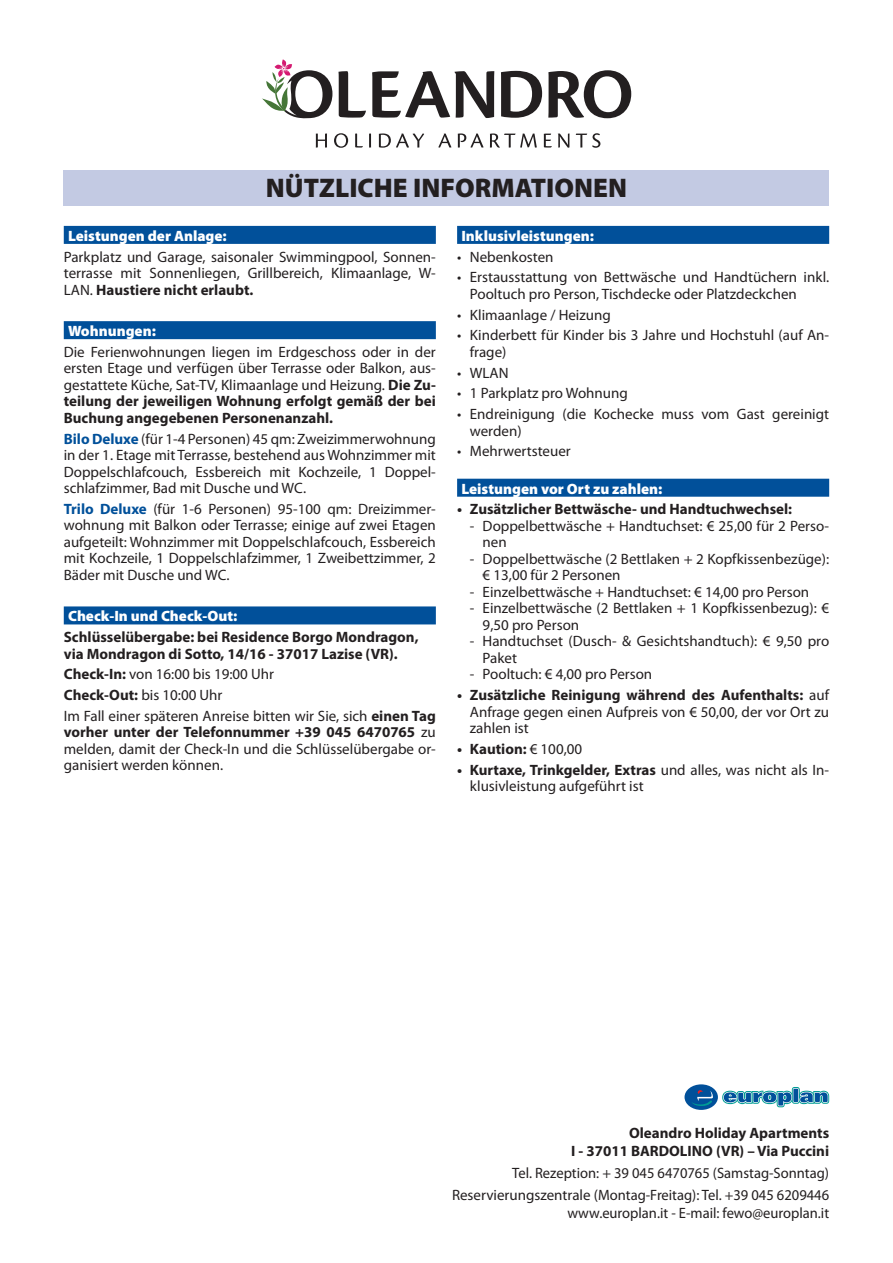
<style>
.page{position:relative;width:893px;height:1263px;background:#fff}
.page>*{position:absolute;margin:0;border:0;box-sizing:border-box;transform-origin:0 0}
.t1{font:900 27px "Myriad Pro";color:#231f20}
.t2{font:15px/16.5px "Myriad Pro";color:#231f20}
.t3{font:700 15px/16.5px "Myriad Pro";color:#231f20}
.t4{font:900 15px "Myriad Pro";color:#fff}
.s1{font-weight:700}
.s2{font-weight:700;color:#01509a}
.s3{font-weight:400}
</style>
<div class="page">
<div style="left:64px;top:226px;width:372px;height:18px;background:#01509a"></div>
<div style="left:64px;top:321px;width:372px;height:18px;background:#01509a"></div>
<div style="left:64px;top:606px;width:372px;height:18px;background:#01509a"></div>
<div style="left:457px;top:226px;width:372px;height:18px;background:#01509a"></div>
<div style="left:457px;top:479px;width:372px;height:18px;background:#01509a"></div>
<div style="left:64px;top:170px;width:765px;height:35px;background:#c3cae3"></div>
<div style="left:684px;top:1084px;width:34px;height:26px;background:#01509a;border-radius:50%"></div>
<svg style="left:692px;top:1090px;width:21px;height:16px"></svg>
<svg style="left:792px;top:1087px;width:8px;height:17px"></svg>
<svg style="left:793px;top:1088px;width:6px;height:15px"></svg>
<svg style="left:722px;top:1090px;width:71px;height:17px"></svg>
<div style="left:793px;top:1089px;width:5px;height:13px;background:#01509a"></div>
<svg style="left:799px;top:1091px;width:30px;height:13px"></svg>
<svg style="left:338px;top:71px;width:28px;height:47px"></svg>
<svg style="left:372px;top:71px;width:122px;height:47px"></svg>
<svg style="left:501px;top:71px;width:41px;height:47px"></svg>
<svg style="left:548px;top:70px;width:83px;height:48px"></svg>
<svg style="left:316px;top:134px;width:11px;height:14px"></svg>
<svg style="left:334px;top:133px;width:14px;height:15px"></svg>
<svg style="left:355px;top:134px;width:8px;height:14px"></svg>
<svg style="left:369px;top:134px;width:2px;height:14px"></svg>
<svg style="left:379px;top:133px;width:45px;height:15px"></svg>
<svg style="left:438px;top:134px;width:13px;height:14px"></svg>
<svg style="left:458px;top:133px;width:26px;height:15px"></svg>
<svg style="left:490px;top:133px;width:47px;height:15px"></svg>
<svg style="left:544px;top:134px;width:8px;height:14px"></svg>
<svg style="left:558px;top:134px;width:11px;height:14px"></svg>
<svg style="left:576px;top:133px;width:24px;height:15px"></svg>
<svg style="left:262px;top:59px;width:70px;height:60px"></svg>
<h1 class="t1" style="left:266px;top:172px;width:363px">NÜTZLICHE INFORMATIONEN</h1>
<p class="t4" style="left:68px;top:227px;width:160px">Leistungen der Anlage:</p>
<p class="t2" style="left:64px;top:248px;width:374px;text-align:justify">Parkplatz und Garage, saisonaler Swimmingpool, Sonnen&shy;terrasse mit Sonnenliegen, Grillbereich, Klimaanlage, W-LAN. <span class="s1">Haustiere nicht erlaubt.</span></p>
<p class="t4" style="left:68px;top:322px;width:89px">Wohnungen:</p>
<p class="t2" style="left:64px;top:343px;width:374px;text-align:justify">Die Ferienwohnungen liegen im Erdgeschoss oder in der ersten Etage und verfügen über Terrasse oder Balkon, aus&shy;gestattete Küche, Sat-TV, Klimaanlage und Heizung. <span class="s1">Die Zu&shy;teilung der jeweiligen Wohnung erfolgt gemäß der bei Buchung angegebenen Personenanzahl.</span></p>
<p class="t2" style="left:64px;top:430px;width:374px;text-align:justify"><span class="s2">Bilo Deluxe</span> (für 1-4 Personen) 45 qm: Zweizimmerwohnung in der 1. Etage mit Terrasse, bestehend aus Wohnzimmer mit Doppelschlafcouch, Essbereich mit Kochzeile, 1 Doppel&shy;schlafzimmer, Bad mit Dusche und WC.</p>
<p class="t2" style="left:64px;top:500px;width:374px;text-align:justify"><span class="s2">Trilo Deluxe</span> (für 1-6 Personen) 95-100 qm: Dreizimmer&shy;wohnung mit Balkon oder Terrasse; einige auf zwei Etagen aufgeteilt: Wohnzimmer mit Doppelschlafcouch, Essbereich mit Kochzeile, 1 Doppelschlafzimmer, 1 Zweibettzimmer, 2<br>Bäder mit Dusche und WC.</p>
<p class="t4" style="left:68px;top:608px;width:171px">Check-In und Check-Out:</p>
<p class="t3" style="left:64px;top:628px;width:356px">Schlüsselübergabe: bei Residence Borgo Mondragon, via Mondragon di Sotto, 14/16 - 37017 Lazise (VR).</p>
<p class="t2" style="left:64px;top:664px;width:374px;line-height:20.7px"><span class="s1">Check-In:</span> von 16:00 bis 19:00 Uhr<br><span class="s1">Check-Out:</span> bis 10:00 Uhr<br>Im Fall einer späteren Anreise bitten wir Sie, sich <span class="s1">einen Tag</span></p>
<p class="t2" style="left:64px;top:724px;width:374px;text-align:justify"><span class="s1">vorher unter der Telefonnummer +39 045 6470765</span> zu melden, damit der Check-In und die Schlüsselübergabe or&shy;ganisiert werden können.</p>
<p class="t4" style="left:461px;top:227px;width:134px">Inklusivleistungen:</p>
<p class="t2" style="left:457px;top:248px;width:98px">• Nebenkosten</p>
<p class="t2" style="left:470px;top:269px;width:361px;text-indent:-13px">• Erstausstattung von Bettwäsche und Handtüchern inkl.<br>Pooltuch pro Person, Tischdecke oder Platzdeckchen</p>
<p class="t2" style="left:457px;top:306px;width:155px">• Klimaanlage / Heizung</p>
<p class="t2" style="left:470px;top:327px;width:361px;text-indent:-13px">• Kinderbett für Kinder bis 3 Jahre und Hochstuhl (auf An&shy;frage)</p>
<p class="t2" style="left:457px;top:364px;width:53px">• WLAN</p>
<p class="t2" style="left:457px;top:385px;width:172px">• 1 Parkplatz pro Wohnung</p>
<p class="t2" style="left:470px;top:405px;width:361px;text-indent:-13px">• Endreinigung (die Kochecke muss vom Gast gereinigt werden)</p>
<p class="t2" style="left:457px;top:443px;width:115px">• Mehrwertsteuer</p>
<p class="t4" style="left:461px;top:480px;width:203px">Leistungen vor Ort zu zahlen:</p>
<p class="t3" style="left:457px;top:500px;width:337px">• Zusätzlicher Bettwäsche- und Handtuchwechsel:</p>
<p class="t2" style="left:483px;top:517px;width:348px;text-indent:-13px">- Doppelbettwäsche + Handtuchset: € 25,00 für 2 Perso&shy;nen</p>
<p class="t2" style="left:483px;top:550px;width:348px;text-indent:-13px">- Doppelbettwäsche (2 Bettlaken + 2 Kopfkissenbezüge): € 13,00 für 2 Personen</p>
<p class="t2" style="left:470px;top:583px;width:341px">- Einzelbettwäsche + Handtuchset: € 14,00 pro Person</p>
<p class="t2" style="left:483px;top:600px;width:348px;text-indent:-13px">- Einzelbettwäsche (2 Bettlaken + 1 Kopfkissenbezug): €<br>9,50 pro Person</p>
<p class="t2" style="left:483px;top:633px;width:348px;text-indent:-13px">- Handtuchset (Dusch- &amp; Gesichtshandtuch): € 9,50 pro<br>Paket</p>
<p class="t2" style="left:470px;top:666px;width:184px">- Pooltuch: € 4,00 pro Person</p>
<p class="t2" style="left:470px;top:686px;width:361px;text-align:justify;text-indent:-13px"><span class="s1">• Zusätzliche Reinigung während des Aufenthalts:</span> auf Anfrage gegen einen Aufpreis von € 50,00, der vor Ort zu zahlen ist</p>
<p class="t3" style="left:457px;top:740px;width:127px">• Kaution: <span class="s3">€ 100,00</span></p>
<p class="t2" style="left:470px;top:761px;width:361px;text-indent:-13px"><span class="s1">• Kurtaxe, Trinkgelder, Extras</span> und alles, was nicht als In&shy;klusivleistung aufgeführt ist</p>
<p class="t3" style="left:571px;top:1123px;width:259px;line-height:18px;text-align:right">Oleandro Holiday Apartments<br>I - 37011 BARDOLINO (VR) – Via Puccini</p>
<p class="t2" style="left:452px;top:1162px;width:379px;line-height:22.2px;text-align:right">Tel. Rezeption: + 39 045 6470765 (Samstag-Sonntag)<br>Reservierungszentrale (Montag-Freitag): Tel. +39 045 6209446</p>
<p class="t2" style="left:567px;top:1205px;width:263px">www.europlan.it - E-mail: fewo@europlan.it</p>
</div>
